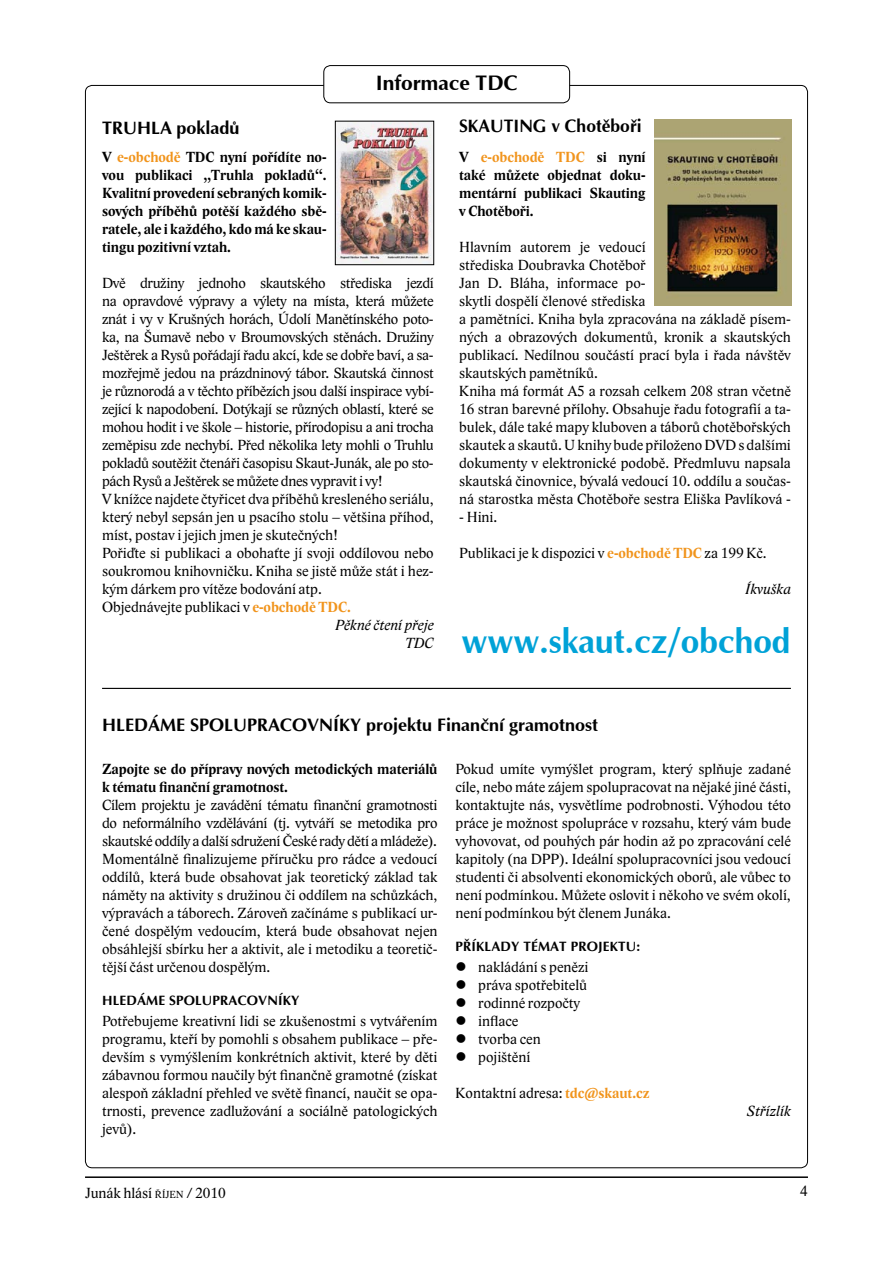
<style>
.page{position:relative;width:893px;height:1263px;background:#fff}
.page>*{position:absolute;margin:0;border:0;box-sizing:border-box;transform-origin:0 0}
.t1{font:34.5px "Ottawa CE Bold";color:#00a2d7}
.t2{font:21px "Ottawa CE Bold";color:#000}
.t3{font:18px "Ottawa CE Bold";color:#000}
.t4{font:15px/18px "Lido STF";color:#000;text-align:justify}
.t5{font:15px "Lido STF";letter-spacing:-.02em;color:#000}
.t6{font:700 15px/18px "Lido STF";color:#000;text-align:justify}
.t7{font:italic 15px "Lido STF";color:#000}
.t8{font:13.5px "Ottawa CE Bold";letter-spacing:.01em;color:#000}
.s1{color:#f1941c}
.s2{font-weight:700;color:#f1941c}
.s3{font-size:10.5px}
</style>
<div class="page">
<hr style="left:85px;top:1176px;width:723px;height:2px;background:#000">
<div style="left:323px;top:65px;width:247px;height:38px;border:1px solid #000;border-radius:7px"></div>
<hr style="left:102px;top:688px;width:689px;height:1px;background:#000">
<img style="left:654px;top:119px;width:137px;height:187px">
<img style="left:337px;top:123px;width:95px;height:140px">
<div style="left:335px;top:121px;width:99px;height:144px;border:1px solid #000"></div>
<p class="t3" style="left:102px;top:117px;width:139px">Truh la pokladů</p>
<h2 class="t2" style="left:376px;top:70px;width:115px">I nformace TDC</h2>
<p class="t3" style="left:459px;top:115px;width:184px">Skautin g v Chotěboři</p>
<p class="t6" style="left:102px;top:148px;width:226px">V <span class="s1">e-obchodě</span> TDC nyní pořídíte no&shy;vou publikaci „Truhla pokladů“.<br>Kvalitní provedení sebraných komik&shy;sových příběhů potěší každého sbě&shy;ratele, ale i každého, kdo má ke skau&shy;tingu pozitivní vztah.</p>
<p class="t5" style="left:102px;top:275px;width:333px">Dvě družiny jednoho skautského střediska jezdí</p>
<p class="t5" style="left:102px;top:293px;width:333px">na opravdové výpravy a výlety na místa, která můžete</p>
<p class="t5" style="left:102px;top:311px;width:333px">znát i vy v Krušných horách, Údolí Manětínského poto-</p>
<p class="t5" style="left:102px;top:329px;width:333px">ka, na Šumavě nebo v Broumovských stěnách. Družiny</p>
<p class="t5" style="left:102px;top:347px;width:333px">Ještěrek a Rysů pořádají řadu akcí, kde se dobře baví, a sa-</p>
<p class="t5" style="left:102px;top:365px;width:333px">mozřejmě jedou na prázdninový tábor. Skautská činnost</p>
<p class="t5" style="left:102px;top:383px;width:333px">je různorodá a v těchto příbězích jsou další inspirace vybí-</p>
<p class="t5" style="left:102px;top:401px;width:333px">zející k napodobení. Dotýkají se různých oblastí, které se</p>
<p class="t5" style="left:102px;top:419px;width:333px">mohou hodit i ve škole – historie, přírodopisu a ani trocha</p>
<p class="t5" style="left:102px;top:437px;width:333px">zeměpisu zde nechybí. Před několika lety mohli o Truhlu</p>
<p class="t5" style="left:102px;top:455px;width:333px">pokladů soutěžit čtenáři časopisu Skaut-Junák, ale po sto-</p>
<p class="t5" style="left:102px;top:473px;width:282px">pách Rysů a Ještěrek se můžete dnes vypravit i vy!</p>
<p class="t4" style="left:102px;top:490px;width:333px">V knížce najdete čtyřicet dva příběhů kresleného seriálu,</p>
<p class="t4" style="left:102px;top:508px;width:333px">který nebyl sepsán jen u psacího stolu – většina příhod,</p>
<p class="t4" style="left:102px;top:526px;width:238px">míst, postav i jejich jmen je skutečných!</p>
<p class="t4" style="left:102px;top:544px;width:333px">Pořiďte si publikaci a obohaťte jí svoji oddílovou nebo</p>
<p class="t4" style="left:102px;top:562px;width:333px">soukromou knihovničku. Kniha se jistě může stát i hez-</p>
<p class="t4" style="left:102px;top:580px;width:221px">kým dárkem pro vítěze bodování atp.</p>
<p class="t4" style="left:102px;top:598px;width:250px">Objednávejte publikaci v <span class="s2">e-obchodě TDC.</span></p>
<p class="t7" style="left:335px;top:617px;width:100px">Pěkné čtení přeje</p>
<p class="t7" style="left:405px;top:635px;width:30px">TDC</p>
<p class="t6" style="left:459px;top:148px;width:188px">V <span class="s1">e-obchodě TDC</span> si nyní také můžete objednat doku&shy;mentární publikaci Skauting v Chotěboři.</p>
<p class="t4" style="left:459px;top:238px;width:333px;text-align:left">Hlavním autorem je vedoucí<br>střediska Doubravka Chotěboř<br>Jan D. Bláha, informace po-<br>skytli dospělí členové střediska<br>a pamětníci. Kniha byla zpracována na základě písem&shy;ných a obrazových dokumentů, kronik a skautských publikací. Nedílnou součástí prací byla i řada návštěv skautských pamětníků.<br>Kniha má formát A5 a rozsah celkem 208 stran včetně 16 stran barevné přílohy. Obsahuje řadu fotografií a ta&shy;bulek, dále také mapy kluboven a táborů chotěbořských skautek a skautů. Uknihy bude přiloženo DVD s dalšími dokumenty v elektronické podobě. Předmluvu napsala skautská činovnice, bývalá vedoucí 10. oddílu a součas&shy;ná starostka města Chotěboře sestra Eliška Pavlíková -</p>
<p class="t4" style="left:459px;top:508px;width:40px">- Hini.</p>
<p class="t4" style="left:459px;top:544px;width:309px">Publikaci je k dispozici v <span class="s2">e-obchodě TDC</span> za 199 Kč.</p>
<p class="t7" style="left:745px;top:581px;width:47px">Íkvuška</p>
<h1 class="t1" style="left:461px;top:619px;width:331px">www.skaut.cz/obchod</h1>
<p class="t3" style="left:102px;top:713px;width:498px">Hledáme spolupracovn íky projektu Finanční gramotnost</p>
<p class="t6" style="left:102px;top:760px;width:337px">Zapojte se do přípravy nových metodických materiálů k tématu finanční gramotnost.</p>
<p class="t4" style="left:102px;top:796px;width:337px">Cílem projektu je zavádění tématu finanční gramotnosti do neformálního vzdělávání (tj. vytváří se metodika pro skautské oddíly a další sdružení České rady dětí a mládeže).<br>Momentálně finalizujeme příručku pro rádce a vedoucí oddílů, která bude obsahovat jak teoretický základ tak náměty na aktivity s družinou či oddílem na schůzkách, výpravách a táborech. Zároveň začínáme s publikací ur&shy;čené dospělým vedoucím, která bude obsahovat nejen obsáhlejší sbírku her a aktivit, ale i metodiku a teoretič&shy;tější část určenou dospělým.</p>
<p class="t8" style="left:102px;top:991px;width:199px">Hledáme spolupracovn íky</p>
<p class="t4" style="left:102px;top:1012px;width:337px">Potřebujeme kreativní lidi se zkušenostmi s vytvářením programu, kteří by pomohli s obsahem publikace – pře&shy;devším s vymýšlením konkrétních aktivit, které by děti zábavnou formou naučily být finančně gramotné (získat alespoň základní přehled ve světě financí, naučit se opa&shy;trnosti, prevence zadlužování a sociálně patologických jevů).</p>
<p class="t4" style="left:455px;top:760px;width:337px">Pokud umíte vymýšlet program, který splňuje zadané cíle, nebo máte zájem spolupracovat na nějaké jiné části, kontaktujte nás, vysvětlíme podrobnosti. Výhodou této práce je možnost spolupráce v rozsahu, který vám bude vyhovovat, od pouhých pár hodin až po zpracování celé kapitoly (na DPP). Ideální spolupracovníci jsou vedoucí studenti či absolventi ekonomických oborů, ale vůbec to není podmínkou. Můžete oslovit i někoho ve svém okolí, není podmínkou být členem Junáka.</p>
<p class="t8" style="left:455px;top:937px;width:186px">Příklady témat projektu:</p>
<p class="t4" style="left:478px;top:958px;width:112px;text-align:left">nakládání s penězi práva spotřebitelů rodinné rozpočty inflace<br>tvorba cen pojištění</p>
<p class="t4" style="left:455px;top:1084px;width:196px">Kontaktní adresa: <span class="s2">tdc@skaut.cz</span></p>
<p class="t7" style="left:747px;top:1103px;width:46px">Střízlík</p>
<p class="t4" style="left:85px;top:1184px;width:142px">Junák hlásí <span class="s3">říjen</span> / 2010</p>
<p class="t4" style="left:800px;top:1182px;width:9px">4</p>
</div>
